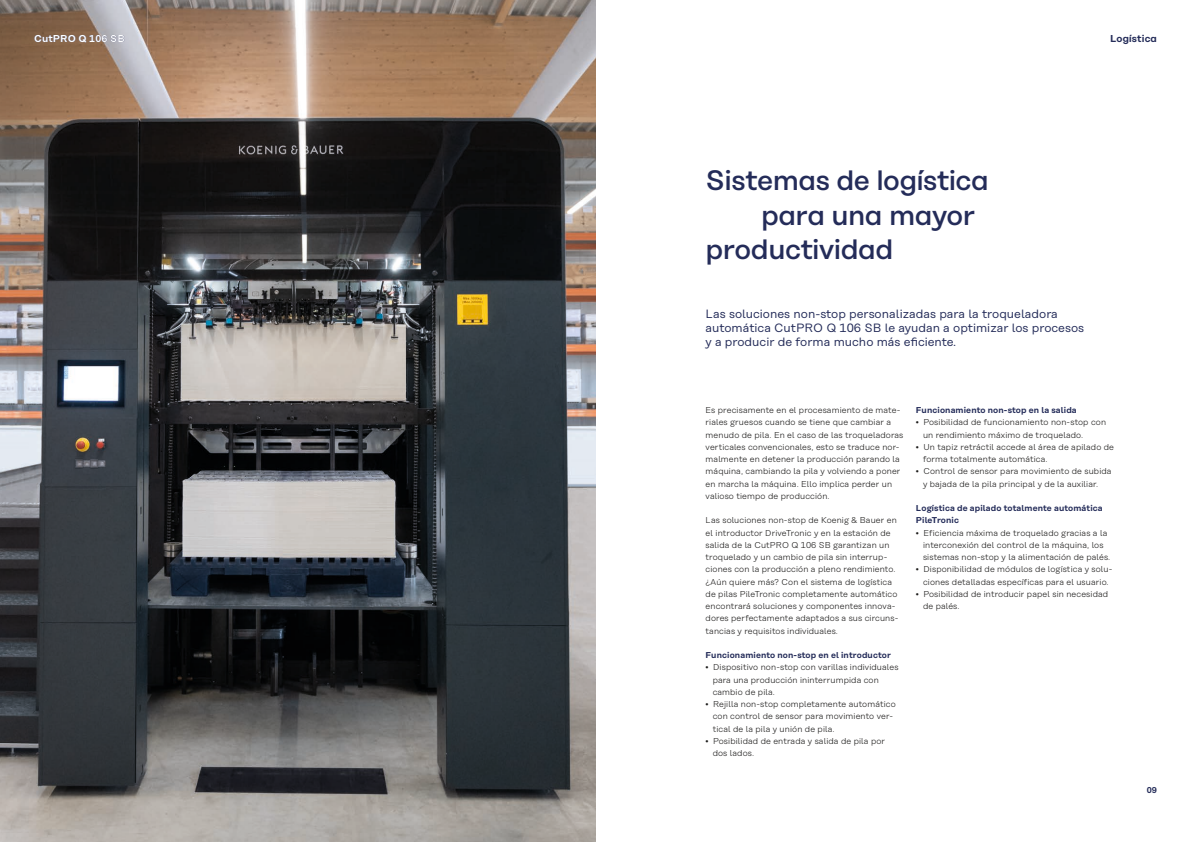
<style>
.page{position:relative;width:1191px;height:842px;background:#fff}
.page>*{position:absolute;margin:0;border:0;box-sizing:border-box;transform-origin:0 0}
.t1{font:500 28px "Koenig&Bauer H";letter-spacing:-.02em;color:#242c59}
.t2{font:12px/13.8px "Koenig&Bauer T";color:#242c59}
.t3{font:600 10px "Koenig&Bauer H";letter-spacing:.015em;color:#fff}
.t4{font:600 10px "Koenig&Bauer H";letter-spacing:.015em;color:#242c59}
.t5{font:300 8.5px/12.2px "Koenig&Bauer T";letter-spacing:.015em;color:#1b1a19}
.t6{font:600 8.5px/12.2px "Koenig&Bauer T";letter-spacing:.015em;color:#242c59}
.t7{font:600 8.5px "Koenig&Bauer H";color:#242c59}
</style>
<div class="page">
<img style="left:0;top:0;width:595px;height:842px">
<p class="t3" style="left:34px;top:33px;width:92px">CutPRO Q 106 SB</p>
<p class="t4" style="left:1110px;top:33px;width:48px">Logística</p>
<h1 class="t1" style="left:705px;top:164px;width:285px">Sistemas de logística</h1>
<h1 class="t1" style="left:761px;top:199px;width:216px">para una mayor</h1>
<h1 class="t1" style="left:705px;top:233px;width:189px">productividad</h1>
<h2 class="t2" style="left:705px;top:307px;width:380px">Las soluciones non-stop personalizadas para la troqueladora automática CutPRO Q 106 SB le ayudan a optimizar los procesos y a producir de forma mucho más eficiente.</h2>
<p class="t5" style="left:705px;top:404px;width:199px">Es precisamente en el procesamiento de mate&shy;riales gruesos cuando se tiene que cambiar a menudo de pila. En el caso de las troqueladoras verticales convencionales, esto se traduce nor&shy;malmente en detener la producción parando la máquina, cambiando la pila y volviendo a poner en marcha la máquina. Ello implica perder un valioso tiempo de producción.</p>
<p class="t5" style="left:705px;top:514px;width:194px">Las soluciones non-stop de Koenig &amp; Bauer en el introductor DriveTronic y en la estación de salida de la CutPRO Q 106 SB garantizan un troquelado y un cambio de pila sin interrup&shy;ciones con la producción a pleno rendimiento. ¿Aún quiere más? Con el sistema de logística de pilas PileTronic completamente automático encontrará soluciones y componentes innova&shy;dores perfectamente adaptados a sus circuns&shy;tancias y requisitos individuales.</p>
<p class="t6" style="left:705px;top:649px;width:187px">Funcionamiento non-stop en el introductor</p>
<p class="t5" style="left:712px;top:661px;width:187px;text-indent:-7px">• Dispositivo non-stop con varillas individuales para una producción ininterrumpida con cambio de pila.</p>
<p class="t5" style="left:712px;top:698px;width:184px;text-indent:-7px">• Rejilla non-stop completamente automático con control de sensor para movimiento ver&shy;tical de la pila y unión de pila.</p>
<p class="t5" style="left:712px;top:735px;width:174px;text-indent:-7px">• Posibilidad de entrada y salida de pila por dos lados.</p>
<p class="t6" style="left:916px;top:404px;width:162px">Funcionamiento non-stop en la salida</p>
<p class="t5" style="left:923px;top:416px;width:185px;text-indent:-7px">• Posibilidad de funcionamiento non-stop con un rendimiento máximo de troquelado.</p>
<p class="t5" style="left:923px;top:441px;width:193px;text-indent:-7px">• Un tapiz retráctil accede al área de apilado de forma totalmente automática.</p>
<p class="t5" style="left:923px;top:465px;width:190px;text-indent:-7px">• Control de sensor para movimiento de subida y bajada de la pila principal y de la auxiliar.</p>
<p class="t6" style="left:916px;top:502px;width:188px">Logística de apilado totalmente automática<br>PileTronic</p>
<p class="t5" style="left:923px;top:526px;width:189px;text-indent:-7px">• Eficiencia máxima de troquelado gracias a la interconexión del control de la máquina, los sistemas non-stop y la alimentación de palés.</p>
<p class="t5" style="left:916px;top:563px;width:198px;text-align:center">• Disponibilidad de módulos de logística y solu&shy;ciones detalladas específicas para el usuario.</p>
<p class="t5" style="left:923px;top:588px;width:187px;text-indent:-7px">• Posibilidad de introducir papel sin necesidad de palés.</p>
<p class="t7" style="left:1146px;top:785px;width:12px">09</p>
</div>
